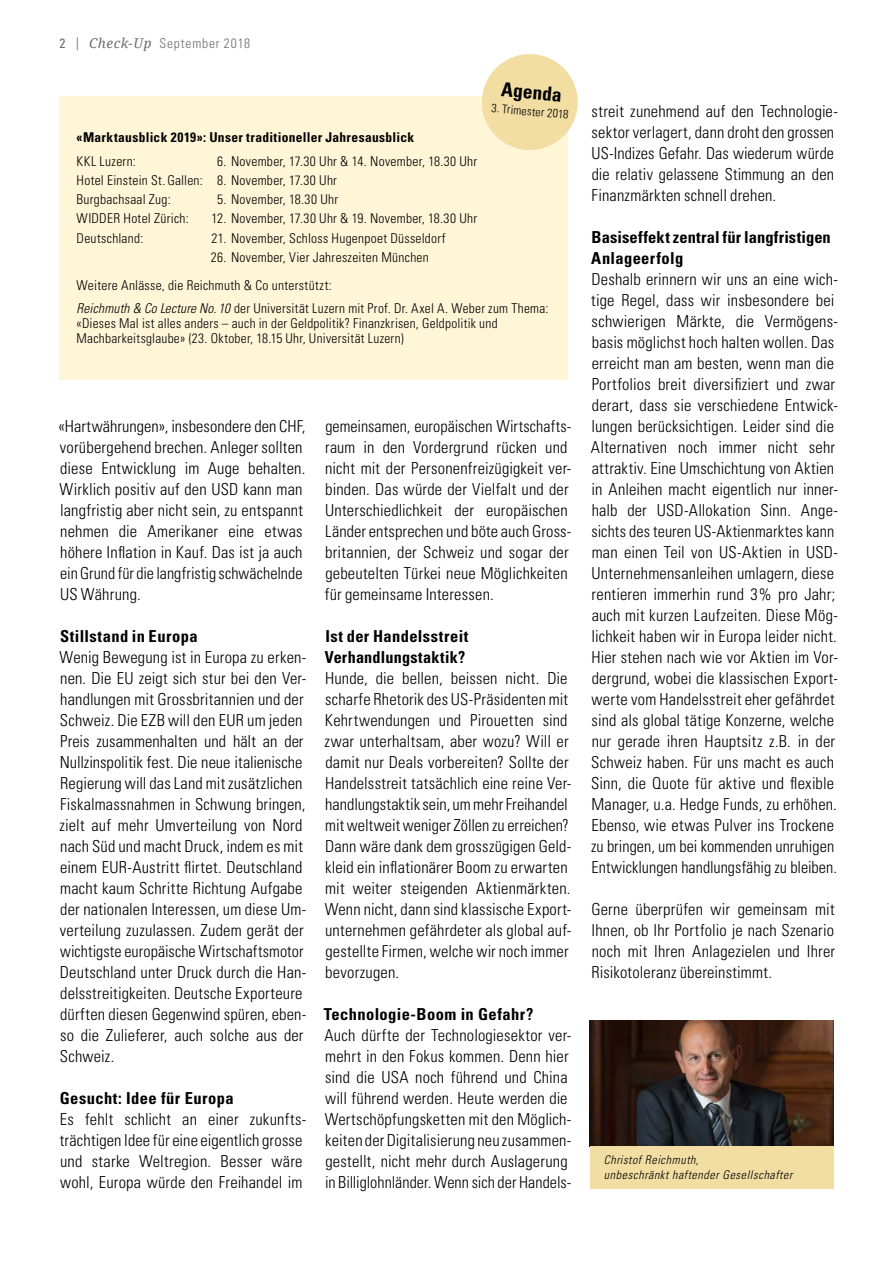
<style>
.page{position:relative;width:893px;height:1263px;background:#fff}
.page>*{position:absolute;margin:0;border:0;box-sizing:border-box;transform-origin:0 0}
.t1{font:700 condensed 19.5px "Univers LT Std";color:#000}
.t2{font:300 condensed 16.5px/21px "Univers LT Std";letter-spacing:.01em;color:#000}
.t3{font:700 condensed 16.5px/21px "Univers LT Std";letter-spacing:.02em;color:#000}
.t4{font:300 condensed 13.5px/19.2px "Univers LT Std";letter-spacing:.02em;color:#000}
.t5{font:700 condensed 13.5px "Univers LT Std";letter-spacing:.025em;color:#000}
.t6{font:300 condensed 13.5px "Univers LT Std";letter-spacing:.06em;color:#6e6e6e}
.t7{font:italic 300 condensed 12px/14.4px "Univers LT Std";letter-spacing:.05em;color:#000}
.t8{font:300 condensed 12px "Univers LT Std";color:#000}
.s1{font-weight:400}
.s2{font-family:"Centennial LT Std";font-weight:400;font-stretch:normal;font-size:13.05px}
.s3{font-family:"Noto Serif";font-weight:400;font-style:italic;font-stretch:normal}
.s4{font-style:italic}
</style>
<div class="page">
<img style="left:590px;top:1020px;width:243px;height:126px">
<div style="left:590px;top:1146px;width:243px;height:42px;background:#f2dea3"></div>
<div style="left:60px;top:96px;width:508px;height:283px;background:#fff6d8"></div>
<svg style="left:482px;top:54px;width:96px;height:96px"></svg>
<p class="t6" style="left:60px;top:36px;width:192px"><span class="s1">2</span> <span class="s2">|</span> <span class="s3">Check-Up</span> September 2018</p>
<p class="t5" style="left:77px;top:129px;width:339px">«Marktausblick 2019»: Unser traditioneller Jahresausblick</p>
<p class="t4" style="left:77px;top:151px;width:61px">KKL Luzern:</p>
<p class="t4" style="left:77px;top:151px;width:402px;text-indent:141px">6. November, 17.30 Uhr &amp; 14. November, 18.30 Uhr<br>Hotel Einstein St. Gallen: 8. November, 17.30 Uhr<br>Burgbachsaal Zug:</p>
<p class="t4" style="left:217px;top:190px;width:123px">5. November, 18.30 Uhr</p>
<p class="t1" style="left:503px;top:77px;width:62px;rotate:5deg">Agenda</p>
<p class="t8" style="left:492px;top:101px;width:79px;rotate:5deg">3. Trimester 2018</p>
<p class="t4" style="left:77px;top:209px;width:114px">WIDDER Hotel Zürich:</p>
<p class="t4" style="left:211px;top:209px;width:267px">12. November, 17.30 Uhr &amp; 19. November, 18.30 Uhr</p>
<p class="t4" style="left:77px;top:228px;width:68px">Deutschland:</p>
<p class="t4" style="left:212px;top:228px;width:236px">21. November, Schloss Hugenpoet Düsseldorf</p>
<p class="t4" style="left:77px;top:243px;width:354px;line-height:27.8px;text-indent:134px">26. November, Vier Jahreszeiten München<br>Weitere Anlässe, die Reichmuth &amp; Co unterstützt:</p>
<p class="t4" style="left:77px;top:301px;width:473px;line-height:15px"><span class="s4">Reichmuth &amp; Co Lecture No. 10</span> der Universität Luzern mit Prof. Dr. Axel A. Weber zum Thema: «Dieses Mal ist alles anders – auch in der Geldpolitik? Finanzkrisen, Geldpolitik und<br>Machbarkeitsglaube» (23. Oktober, 18.15 Uhr, Universität Luzern)</p>
<p class="t2" style="left:58px;top:416px;width:249px">«Hartwährungen», insbesondere den CHF, vorübergehend brechen. Anleger sollten diese Entwicklung im Auge behalten.<br>Wirklich positiv auf den USD kann man langfristig aber nicht sein, zu entspannt nehmen die Amerikaner eine etwas höhere Inflation in Kauf. Das ist ja auch ein Grund für die langfristig schwächelnde US Währung.</p>
<p class="t3" style="left:60px;top:626px;width:139px">Stillstand in Europa</p>
<p class="t2" style="left:60px;top:647px;width:248px">Wenig Bewegung ist in Europa zu erken&shy;nen. Die EU zeigt sich stur bei den Ver&shy;handlungen mit Grossbritannien und der Schweiz. Die EZB will den EUR um jeden Preis zusammenhalten und hält an der Nullzinspolitik fest. Die neue italienische Regierung will das Land mit zusätzlichen Fiskalmassnahmen in Schwung bringen, zielt auf mehr Umverteilung von Nord nach Süd und macht Druck, indem es mit einem EUR-Austritt flirtet. Deutschland macht kaum Schritte Richtung Aufgabe der nationalen Interessen, um diese Um&shy;verteilung zuzulassen. Zudem gerät der wichtigste europäische Wirtschaftsmotor Deutschland unter Druck durch die Han&shy;delsstreitigkeiten. Deutsche Exporteure dürften diesen Gegenwind spüren, eben&shy;so die Zulieferer, auch solche aus der Schweiz.</p>
<p class="t3" style="left:60px;top:1088px;width:175px">Gesucht: Idee für Europa</p>
<p class="t2" style="left:60px;top:1109px;width:247px">Es fehlt schlicht an einer zukunfts&shy;trächtigen Idee für eine eigentlich grosse und starke Weltregion. Besser wäre wohl, Europa würde den Freihandel im</p>
<p class="t2" style="left:325px;top:416px;width:248px">gemeinsamen, europäischen Wirtschafts&shy;raum in den Vordergrund rücken und nicht mit der Personenfreizügigkeit ver&shy;binden. Das würde der Vielfalt und der Unterschiedlichkeit der europäischen Länder entsprechen und böte auch Gross&shy;britannien, der Schweiz und sogar der gebeutelten Türkei neue Möglichkeiten für gemeinsame Interessen.</p>
<p class="t3" style="left:325px;top:626px;width:145px">Ist der Handelsstreit<br>Verhandlungstaktik?</p>
<p class="t2" style="left:325px;top:668px;width:248px">Hunde, die bellen, beissen nicht. Die scharfe Rhetorik des US-Präsidenten mit Kehrtwendungen und Pirouetten sind zwar unterhaltsam, aber wozu? Will er damit nur Deals vorbereiten? Sollte der Handelsstreit tatsächlich eine reine Ver&shy;handlungstaktik sein, um mehr Freihandel mit weltweit weniger Zöllen zu erreichen?<br>Dann wäre dank dem grosszügigen Geld&shy;kleid ein inflationärer Boom zu erwarten mit weiter steigenden Aktienmärkten.<br>Wenn nicht, dann sind klassische Export&shy;unternehmen gefährdeter als global auf&shy;gestellte Firmen, welche wir noch immer bevorzugen.</p>
<p class="t3" style="left:324px;top:1004px;width:211px">Technologie-Boom in Gefahr?</p>
<p class="t2" style="left:324px;top:1025px;width:249px">Auch dürfte der Technologiesektor ver&shy;mehrt in den Fokus kommen. Denn hier sind die USA noch führend und China will führend werden. Heute werden die Wertschöpfungsketten mit den Möglich&shy;keiten der Digitalisierung neu zusammen&shy;gestellt, nicht mehr durch Auslagerung in Billiglohnländer. Wenn sich der Handels-</p>
<p class="t2" style="left:592px;top:101px;width:248px">streit zunehmend auf den Technologie&shy;sektor verlagert, dann droht den grossen US-Indizes Gefahr. Das wiederum würde die relativ gelassene Stimmung an den Finanzmärkten schnell drehen.</p>
<p class="t3" style="left:591px;top:227px;width:241px">Basiseffekt zentral für langfristigen<br>Anlageerfolg</p>
<p class="t2" style="left:591px;top:269px;width:249px">Deshalb erinnern wir uns an eine wich&shy;tige Regel, dass wir insbesondere bei schwierigen Märkte, die Vermögens&shy;basis möglichst hoch halten wollen. Das erreicht man am besten, wenn man die Portfolios breit diversifiziert und zwar derart, dass sie verschiedene Entwick&shy;lungen berücksichtigen. Leider sind die Alternativen noch immer nicht sehr attraktiv. Eine Umschichtung von Aktien in Anleihen macht eigentlich nur inner&shy;halb der USD-Allokation Sinn. Ange&shy;sichts des teuren US-Aktienmarktes kann man einen Teil von US-Aktien in USD-Unternehmensanleihen umlagern, diese rentieren immerhin rund 3% pro Jahr; auch mit kurzen Laufzeiten. Diese Mög&shy;lichkeit haben wir in Europa leider nicht.<br>Hier stehen nach wie vor Aktien im Vor&shy;dergrund, wobei die klassischen Export&shy;werte vom Handelsstreit eher gefährdet sind als global tätige Konzerne, welche nur gerade ihren Hauptsitz z.B. in der Schweiz haben. Für uns macht es auch Sinn, die Quote für aktive und flexible Manager, u.a. Hedge Funds, zu erhöhen.<br>Ebenso, wie etwas Pulver ins Trockene zu bringen, um bei kommenden unruhigen Entwicklungen handlungsfähig zu bleiben.</p>
<p class="t2" style="left:591px;top:899px;width:245px;text-align:justify">Gerne überprüfen wir gemeinsam mit Ihnen, ob Ihr Portfolio je nach Szenario noch mit Ihren Anlagezielen und Ihrer Risikotoleranz übereinstimmt.</p>
<p class="t7" style="left:604px;top:1153px;width:190px">Christof Reichmuth,<br>unbeschränkt haftender Gesellschafter</p>
</div>
